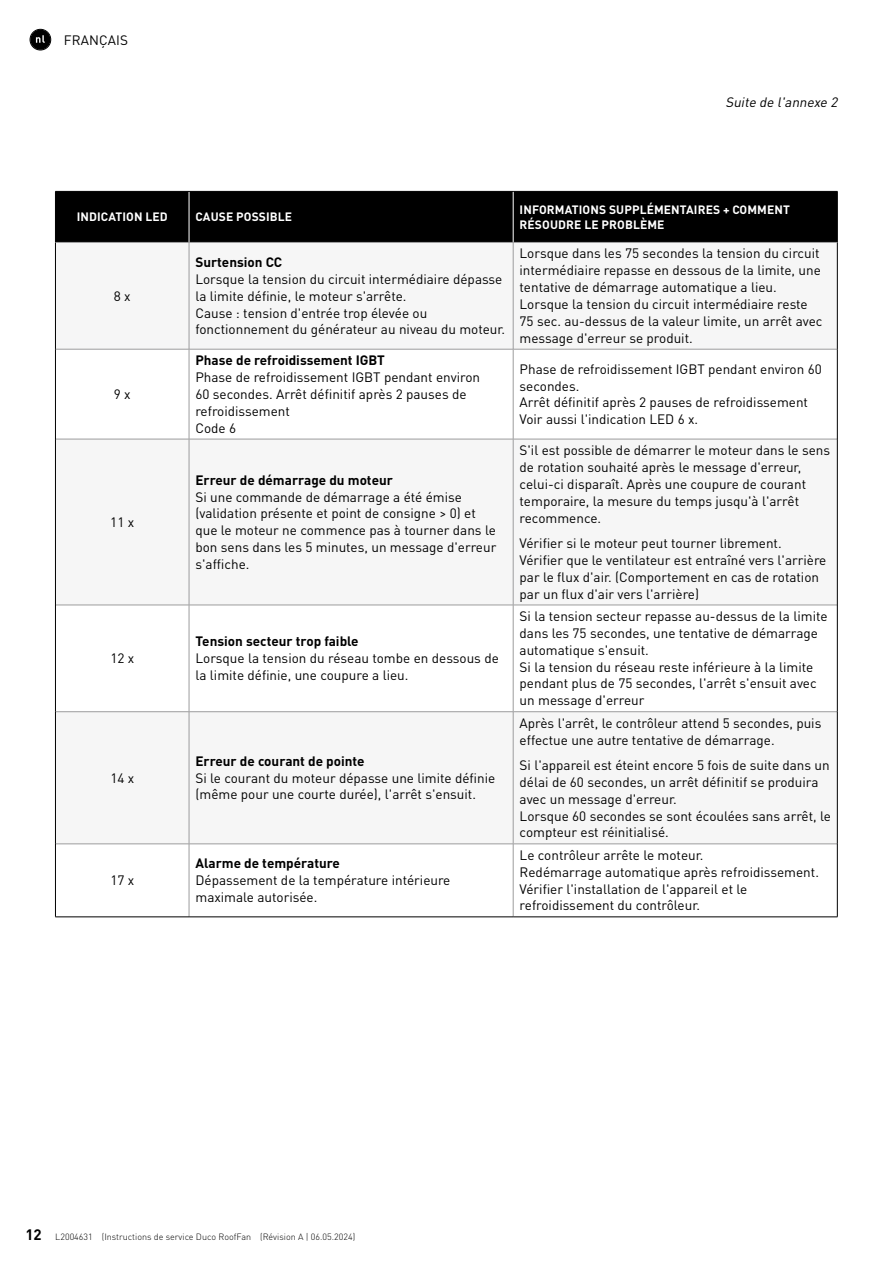
<style>
.page{position:relative;width:893px;height:1263px;background:#fff}
.page>*{position:absolute;margin:0;border:0;box-sizing:border-box;transform-origin:0 0}
.t1{font:700 15px "DINOT";color:#000}
.t2{font:13.5px/16.8px "DINOT";color:#000}
.t3{font:700 13.5px "DINOT";color:#000}
.t4{font:italic 13.5px "DINOT";color:#000}
.t5{font:700 12px/15px "DINOT";letter-spacing:.01em;color:#fff}
.t6{font:300 9px "DINOT";color:#000}
</style>
<div class="page">
<div style="left:30px;top:30px;width:20px;height:20px;background:#000;border-radius:50%"></div>
<svg style="left:36px;top:35px;width:9px;height:8px"></svg>
<div style="left:30px;top:29px;width:21px;height:21px;border:1px solid #000;border-radius:50%"></div>
<div style="left:56px;top:192px;width:781px;height:50px;background:#000"></div>
<svg style="left:56px;top:350px;width:781px;height:566px;fill:#f6f6f6"></svg>
<hr style="left:189px;top:192px;width:1px;height:50px;background:#fff">
<hr style="left:513px;top:192px;width:1px;height:50px;background:#fff">
<hr style="left:55px;top:242px;width:1px;height:107px;background:#000">
<hr style="left:837px;top:242px;width:1px;height:107px;background:#000">
<hr style="left:55px;top:191px;width:134px;height:1px;background:#000">
<hr style="left:55px;top:192px;width:1px;height:50px;background:#000">
<hr style="left:189px;top:191px;width:324px;height:1px;background:#000">
<hr style="left:513px;top:191px;width:324px;height:1px;background:#000">
<hr style="left:837px;top:192px;width:1px;height:50px;background:#000">
<hr style="left:56px;top:242px;width:133px;height:1px;background:#9c9c9d">
<hr style="left:189px;top:242px;width:324px;height:1px;background:#9c9c9d">
<hr style="left:513px;top:242px;width:324px;height:1px;background:#9c9c9d">
<hr style="left:189px;top:243px;width:1px;height:106px;background:#9c9c9d">
<hr style="left:513px;top:243px;width:1px;height:106px;background:#9c9c9d">
<hr style="left:56px;top:349px;width:133px;height:1px;background:#9c9c9d">
<hr style="left:189px;top:349px;width:324px;height:1px;background:#9c9c9d">
<hr style="left:189px;top:349px;width:1px;height:90px;background:#9c9c9d">
<hr style="left:513px;top:349px;width:324px;height:1px;background:#9c9c9d">
<hr style="left:513px;top:349px;width:1px;height:90px;background:#9c9c9d">
<hr style="left:56px;top:439px;width:133px;height:1px;background:#9c9c9d">
<hr style="left:189px;top:439px;width:324px;height:1px;background:#9c9c9d">
<hr style="left:189px;top:439px;width:1px;height:166px;background:#9c9c9d">
<hr style="left:513px;top:439px;width:324px;height:1px;background:#9c9c9d">
<hr style="left:513px;top:439px;width:1px;height:166px;background:#9c9c9d">
<hr style="left:56px;top:605px;width:133px;height:1px;background:#9c9c9d">
<hr style="left:189px;top:605px;width:324px;height:1px;background:#9c9c9d">
<hr style="left:189px;top:605px;width:1px;height:106px;background:#9c9c9d">
<hr style="left:513px;top:605px;width:324px;height:1px;background:#9c9c9d">
<hr style="left:513px;top:605px;width:1px;height:106px;background:#9c9c9d">
<hr style="left:56px;top:711px;width:133px;height:1px;background:#9c9c9d">
<hr style="left:189px;top:711px;width:324px;height:1px;background:#9c9c9d">
<hr style="left:189px;top:712px;width:1px;height:132px;background:#9c9c9d">
<hr style="left:513px;top:711px;width:324px;height:1px;background:#9c9c9d">
<hr style="left:513px;top:712px;width:1px;height:132px;background:#9c9c9d">
<hr style="left:56px;top:844px;width:133px;height:1px;background:#9c9c9d">
<hr style="left:189px;top:844px;width:324px;height:1px;background:#9c9c9d">
<hr style="left:189px;top:844px;width:1px;height:73px;background:#9c9c9d">
<hr style="left:513px;top:844px;width:324px;height:1px;background:#9c9c9d">
<hr style="left:513px;top:844px;width:1px;height:73px;background:#9c9c9d">
<hr style="left:55px;top:349px;width:1px;height:90px;background:#000">
<hr style="left:837px;top:349px;width:1px;height:90px;background:#000">
<hr style="left:55px;top:439px;width:1px;height:166px;background:#000">
<hr style="left:837px;top:439px;width:1px;height:166px;background:#000">
<hr style="left:55px;top:605px;width:1px;height:107px;background:#000">
<hr style="left:837px;top:605px;width:1px;height:107px;background:#000">
<hr style="left:55px;top:712px;width:1px;height:132px;background:#000">
<hr style="left:837px;top:712px;width:1px;height:132px;background:#000">
<hr style="left:55px;top:844px;width:1px;height:73px;background:#000">
<hr style="left:837px;top:844px;width:1px;height:73px;background:#000">
<hr style="left:55px;top:916px;width:134px;height:1px;background:#000">
<hr style="left:189px;top:916px;width:324px;height:1px;background:#000">
<hr style="left:513px;top:916px;width:324px;height:1px;background:#000">
<p class="t2" style="left:64px;top:31px;width:66px">FRANÇAIS</p>
<p class="t4" style="left:725px;top:93px;width:117px">Suite de l'annexe 2</p>
<p class="t5" style="left:77px;top:209px;width:93px">INDICATION LED</p>
<p class="t5" style="left:195px;top:209px;width:98px">CAUSE POSSIBLE</p>
<p class="t5" style="left:520px;top:201px;width:272px">INFORMATIONS SUPPLÉMENTAIRES + COMMENT<br>RÉSOUDRE LE PROBLÈME</p>
<p class="t2" style="left:114px;top:287px;width:18px">8 x</p>
<p class="t2" style="left:114px;top:385px;width:18px">9 x</p>
<p class="t2" style="left:110px;top:513px;width:25px">11 x</p>
<p class="t2" style="left:110px;top:649px;width:25px">12 x</p>
<p class="t2" style="left:110px;top:769px;width:25px">14 x</p>
<p class="t2" style="left:110px;top:871px;width:25px">17 x</p>
<p class="t3" style="left:195px;top:253px;width:88px">Surtension CC</p>
<p class="t2" style="left:195px;top:270px;width:309px">Lorsque la tension du circuit intermédiaire dépasse la limite définie, le moteur s'arrête.<br>Cause : tension d'entrée trop élevée ou fonctionnement du générateur au niveau du moteur.</p>
<p class="t2" style="left:520px;top:245px;width:304px">Lorsque dans les 75 secondes la tension du circuit intermédiaire repasse en dessous de la limite, une tentative de démarrage automatique a lieu.<br>Lorsque la tension du circuit intermédiaire reste 75 sec. au-dessus de la valeur limite, un arrêt avec message d'erreur se produit.</p>
<p class="t3" style="left:195px;top:351px;width:191px">Phase de refroidissement IGBT</p>
<p class="t2" style="left:195px;top:368px;width:286px">Phase de refroidissement IGBT pendant environ<br>60 secondes. Arrêt définitif après 2 pauses de refroidissement<br>Code 6</p>
<p class="t2" style="left:520px;top:360px;width:304px">Phase de refroidissement IGBT pendant environ 60 secondes.<br>Arrêt définitif après 2 pauses de refroidissement Voir aussi l'indication LED 6 x.</p>
<p class="t3" style="left:195px;top:471px;width:199px">Erreur de démarrage du moteur</p>
<p class="t2" style="left:195px;top:488px;width:302px">Si une commande de démarrage a été émise (validation présente et point de consigne &gt; 0) et que le moteur ne commence pas à tourner dans le bon sens dans les 5 minutes, un message d'erreur s'affiche.</p>
<p class="t3" style="left:195px;top:632px;width:165px">Tension secteur trop faible</p>
<p class="t2" style="left:195px;top:649px;width:305px">Lorsque la tension du réseau tombe en dessous de la limite définie, une coupure a lieu.</p>
<p class="t3" style="left:195px;top:752px;width:171px">Erreur de courant de pointe</p>
<p class="t2" style="left:195px;top:769px;width:301px">Si le courant du moteur dépasse une limite définie (même pour une courte durée), l'arrêt s'ensuit.</p>
<p class="t3" style="left:195px;top:854px;width:146px">Alarme de température</p>
<p class="t2" style="left:195px;top:871px;width:256px">Dépassement de la température intérieure maximale autorisée.</p>
<p class="t2" style="left:520px;top:441px;width:312px">S'il est possible de démarrer le moteur dans le sens de rotation souhaité après le message d'erreur, celui-ci disparaît. Après une coupure de courant temporaire, la mesure du temps jusqu'à l'arrêt recommence.</p>
<p class="t2" style="left:520px;top:534px;width:308px">Vérifier si le moteur peut tourner librement.<br>Vérifier que le ventilateur est entraîné vers l'arrière par le flux d'air. (Comportement en cas de rotation par un flux d'air vers l'arrière)</p>
<p class="t2" style="left:520px;top:607px;width:310px">Si la tension secteur repasse au-dessus de la limite dans les 75 secondes, une tentative de démarrage automatique s'ensuit.<br>Si la tension du réseau reste inférieure à la limite pendant plus de 75 secondes, l'arrêt s'ensuit avec un message d'erreur</p>
<p class="t2" style="left:520px;top:714px;width:303px">Après l'arrêt, le contrôleur attend 5 secondes, puis effectue une autre tentative de démarrage.</p>
<p class="t2" style="left:520px;top:756px;width:313px">Si l'appareil est éteint encore 5 fois de suite dans un délai de 60 secondes, un arrêt définitif se produira avec un message d'erreur.<br>Lorsque 60 secondes se sont écoulées sans arrêt, le compteur est réinitialisé.</p>
<p class="t2" style="left:520px;top:846px;width:298px">Le contrôleur arrête le moteur.<br>Redémarrage automatique après refroidissement.<br>Vérifier l'installation de l'appareil et le refroidissement du contrôleur.</p>
<p class="t1" style="left:26px;top:1224px;width:18px">12</p>
<p class="t6" style="left:55px;top:1230px;width:301px">L2004631 (Instructions de service Duco RoofFan (Révision A | 06.05.2024)</p>
</div>
